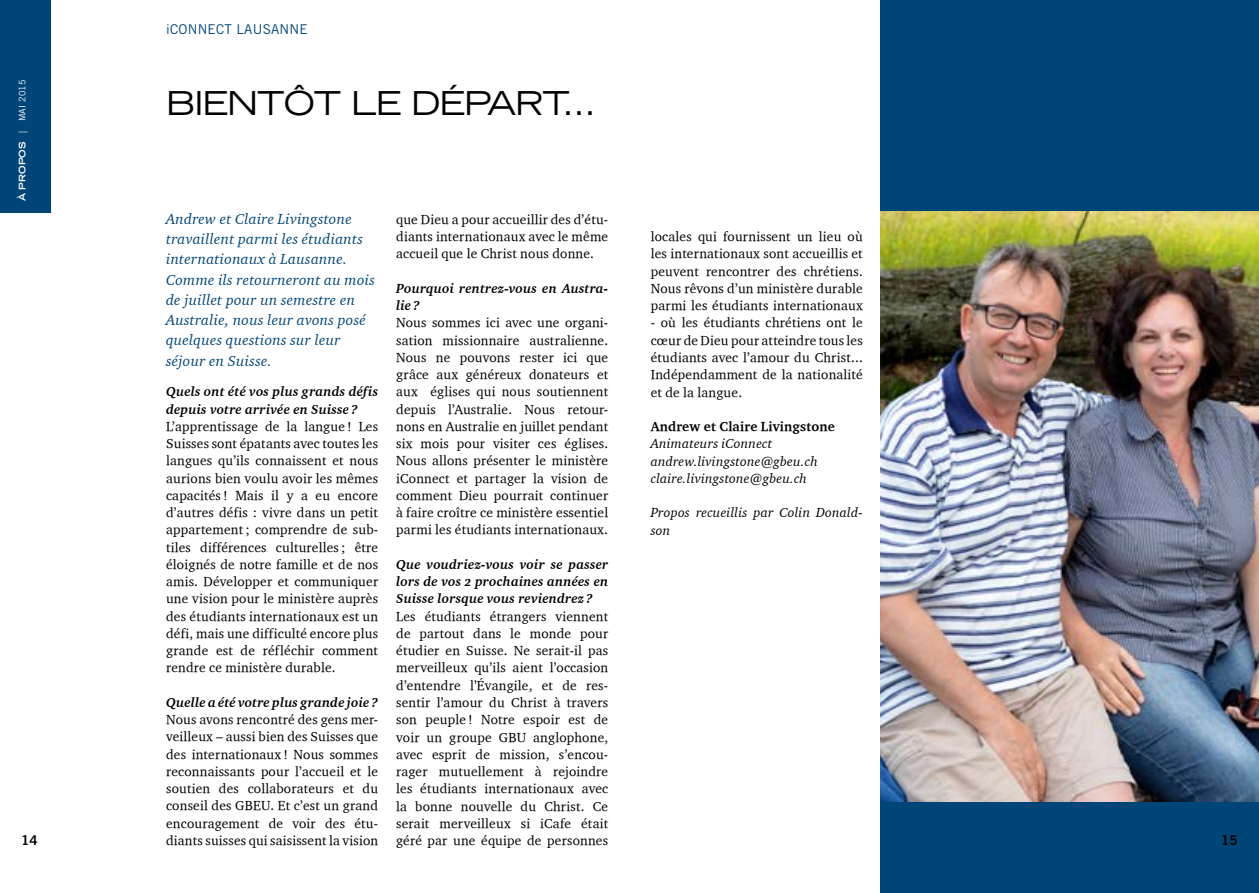
<style>
.page{position:relative;width:1259px;height:893px;background:#fff}
.page>*{position:absolute;margin:0;border:0;box-sizing:border-box;transform-origin:0 0}
.t1{font:expanded 33px "Trade Gothic LH";letter-spacing:-.03em;color:#000}
.t2{font:15px/20.2px "Charter OSITCTT Italic";letter-spacing:.02em;color:#004578}
.t3{font:13.5px/17.2px "Charter OSITCTT";letter-spacing:.015em;color:#000;text-align:justify}
.t4{font:italic 13.5px/17.2px "Charter Bd OSITCTT Bold";letter-spacing:.015em;color:#000}
.t5{font:13.5px/17.2px "Charter OSITCTT Italic";letter-spacing:.015em;color:#000}
.t6{font:13.5px "Charter Bd OSITCTT Bold";letter-spacing:.015em;color:#000}
.t7{font:13.5px "Trade Gothic";letter-spacing:.015em;color:#004578}
.t8{font:13.5px "Trade Gothic Bold Two";color:#000}
.t9{font:700 expanded 9px "Trade Gothic LH";letter-spacing:.01em;color:#fff}
.s1{font-weight:400}
.s2{font-family:"Trade Gothic";font-weight:400;font-stretch:normal}
</style>
<div class="page">
<div style="left:881px;top:0;width:378px;height:893px;background:#004578"></div>
<div style="left:0;top:0;width:51px;height:213px;background:#004578"></div>
<img style="left:881px;top:212px;width:378px;height:589px">
<p class="t9" style="left:16px;top:201px;width:123px;rotate:-90deg">à propos <span class="s1">|</span> <span class="s2">MAI 2015</span></p>
<p class="t7" style="left:166px;top:21px;width:107px">ICONN ECT LAUSANN</p>
<p class="t7" style="left:299px;top:21px;width:10px">E</p>
<h1 class="t1" style="left:166px;top:82px;width:431px">BIENTÔT LE DÉPART...</h1>
<p class="t2" style="left:166px;top:208px;width:210px">Andrew et Claire Livingstone travaillent parmi les étudiants internationaux à Lausanne.<br>Comme ils retourneront au mois de juillet pour un semestre en<br>Australie, nous leur avons posé quelques questions sur leur séjour en Suisse.</p>
<p class="t4" style="left:166px;top:383px;width:214px">Quels ont été vos plus grands défis depuis votre arrivée en Suisse?</p>
<p class="t3" style="left:166px;top:417px;width:214px">L’apprentissage de la langue ! Les Suisses sont épatants avec toutes les langues qu’ils connaissent et nous aurions bien voulu avoir les mêmes capacités ! Mais il y a eu encore d’autres défis : vivre dans un petit appartement; comprendre de sub&shy;tiles différences culturelles ; être éloignés de notre famille et de nos amis. Développer et communiquer une vision pour le ministère auprès des étudiants internationaux est un défi, mais une difficulté encore plus grande est de réfléchir comment rendre ce ministère durable.</p>
<p class="t4" style="left:166px;top:693px;width:213px">Quelle a été votre plus grande joie?</p>
<p class="t3" style="left:166px;top:711px;width:214px">Nous avons rencontré des gens mer&shy;veilleux – aussi bien des Suisses que des internationaux ! Nous sommes reconnaissants pour l’accueil et le soutien des collaborateurs et du conseil des GBEU. Et c’est un grand encouragement de voir des étu&shy;diants suisses qui saisissent la vision</p>
<p class="t3" style="left:396px;top:210px;width:214px">que Dieu a pour accueillir des d’étu&shy;diants internationaux avec le même accueil que le Christ nous donne.</p>
<p class="t4" style="left:396px;top:279px;width:213px">Pourquoi rentrez-vous en Austra&shy;lie?</p>
<p class="t3" style="left:396px;top:314px;width:214px">Nous sommes ici avec une organi&shy;sation missionnaire australienne.<br>Nous ne pouvons rester ici que grâce aux généreux donateurs et aux églises qui nous soutiennent depuis l’Australie. Nous retour&shy;nons en Australie en juillet pendant six mois pour visiter ces églises.<br>Nous allons présenter le ministère iConnect et partager la vision de comment Dieu pourrait continuer à faire croître ce ministère essentiel parmi les étudiants internationaux.</p>
<p class="t4" style="left:396px;top:555px;width:214px;text-align:justify">Que voudriez-vous voir se passer lors de vos 2 prochaines années en Suisse lorsque vous reviendrez?</p>
<p class="t3" style="left:396px;top:607px;width:214px">Les étudiants étrangers viennent de partout dans le monde pour étudier en Suisse. Ne serait-il pas merveilleux qu’ils aient l’occasion d’entendre l’Évangile, et de res&shy;sentir l’amour du Christ à travers son peuple ! Notre espoir est de voir un groupe GBU anglophone, avec esprit de mission, s’encou&shy;rager mutuellement à rejoindre les étudiants internationaux avec la bonne nouvelle du Christ. Ce serait merveilleux si iCafe était géré par une équipe de personnes</p>
<p class="t3" style="left:651px;top:228px;width:213px">locales qui fournissent un lieu où les internationaux sont accueillis et peuvent rencontrer des chrétiens.<br>Nous rêvons d’un ministère durable parmi les étudiants internationaux</p>
<p class="t3" style="left:651px;top:314px;width:213px">- où les étudiants chrétiens ont le cœur de Dieu pour atteindre tous les étudiants avec l’amour du Christ...<br>Indépendamment de la nationalité et de la langue.</p>
<p class="t6" style="left:651px;top:418px;width:186px">Andrew et Claire Livingstone</p>
<p class="t5" style="left:651px;top:435px;width:168px">Animateurs iConnect andrew.livingstone@gbeu.ch claire.livingstone@gbeu.ch</p>
<p class="t5" style="left:651px;top:504px;width:213px">Propos recueillis par Colin Donald&shy;son</p>
<p class="t8" style="left:21px;top:832px;width:18px">14</p>
<p class="t8" style="left:1221px;top:832px;width:18px">15</p>
</div>
